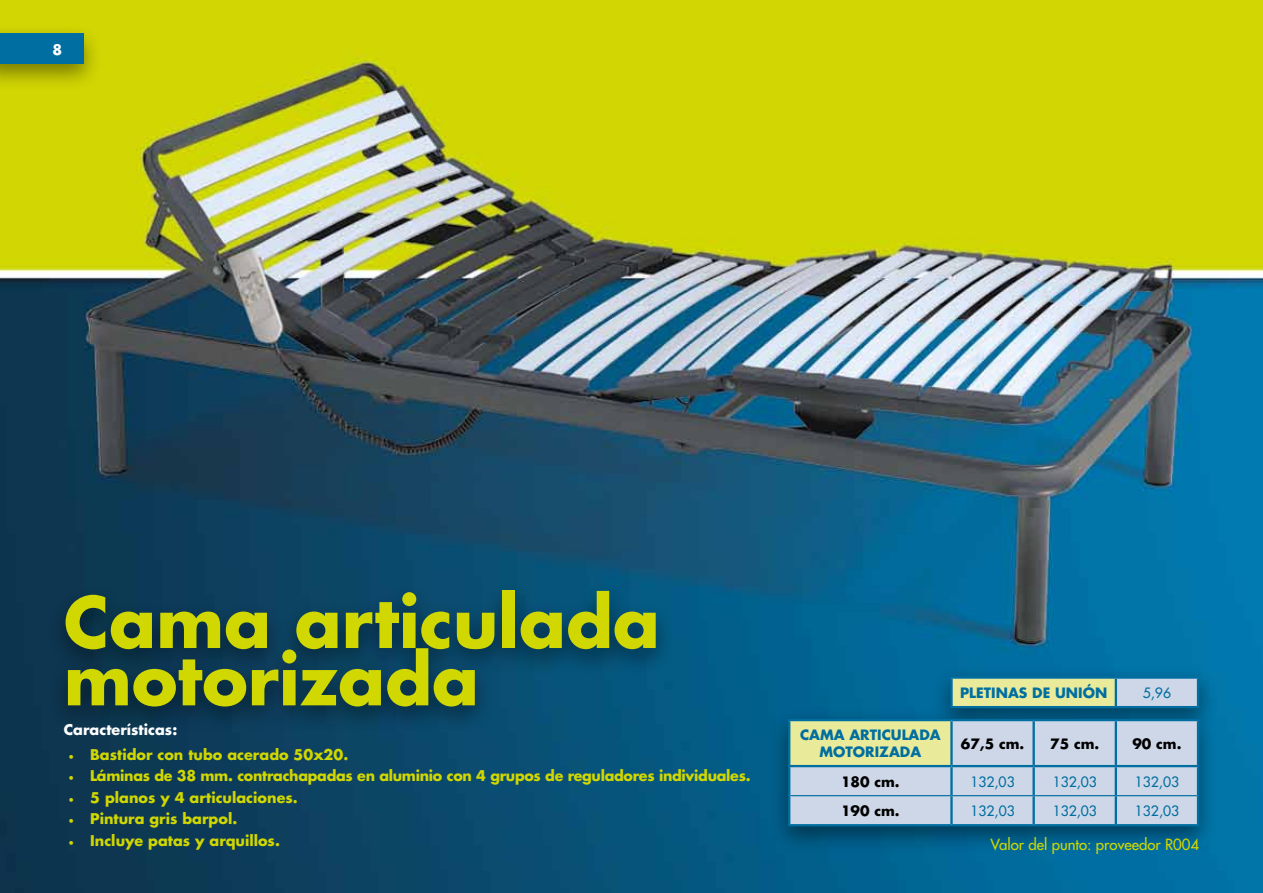
<style>
.page{position:relative;width:1263px;height:893px;background:#fff}
.page>*{position:absolute;margin:0;border:0;box-sizing:border-box;transform-origin:0 0}
.t1{font:700 68.85px/57.3px "Futura Std";color:#d1d700}
.t2{font:500 15px "Futura Std";color:#d1d700}
.t3{font:700 14.4px "Futura Std";color:#d1d700}
.t4{font:700 14.4px "Futura Std";letter-spacing:-.02em;color:#d1d700}
.t5{font:700 14.4px "Futura Std";color:#fff}
.t6{font:700 14.1px "Futura Std";color:#fff}
.t7{font:500 13.95px "Futura Std";color:#006ea0}
.t8{font:700 13.95px/16.6px "Futura Std";color:#006ea0}
.t9{font:700 13.95px "Futura Std";color:#000}
.s1{font-family:"Minion Pro";font-weight:400}
</style>
<div class="page">
<img style="left:0;top:0;width:1263px;height:893px">
<div style="left:47px;top:581px;width:627px;height:152px;background:#000;opacity:.43"></div>
<div style="left:932px;top:666px;width:286px;height:69px;background:#000;opacity:.43"></div>
<div style="left:951px;top:677px;width:165px;height:30px;background:#e9eb9b"></div>
<div style="left:1116px;top:677px;width:82px;height:30px;background:#ced7e7"></div>
<hr style="left:1115px;top:679px;width:2px;height:27px;background:#006ea0">
<hr style="left:1197px;top:679px;width:2px;height:27px;background:#006ea0">
<hr style="left:950px;top:706px;width:166px;height:2px;background:#006ea0">
<hr style="left:1116px;top:706px;width:83px;height:2px;background:#006ea0">
<hr style="left:950px;top:676px;width:166px;height:3px;background:#006ea0">
<hr style="left:950px;top:679px;width:3px;height:27px;background:#006ea0">
<hr style="left:1116px;top:676px;width:83px;height:3px;background:#006ea0">
<div style="left:769px;top:709px;width:449px;height:144px;background:#000;opacity:.43"></div>
<svg style="left:790px;top:721px;width:407px;height:103px;background:#cfd9d8"></svg>
<hr style="left:950px;top:721px;width:3px;height:44px;background:#006ea0">
<hr style="left:1032px;top:721px;width:3px;height:44px;background:#006ea0">
<hr style="left:1115px;top:721px;width:2px;height:44px;background:#006ea0">
<hr style="left:788px;top:765px;width:163px;height:2px;background:#006ea0">
<hr style="left:951px;top:765px;width:83px;height:2px;background:#006ea0">
<hr style="left:950px;top:767px;width:3px;height:28px;background:#006ea0">
<hr style="left:1034px;top:765px;width:82px;height:2px;background:#006ea0">
<hr style="left:1032px;top:767px;width:3px;height:28px;background:#006ea0">
<hr style="left:1116px;top:765px;width:83px;height:2px;background:#006ea0">
<hr style="left:1115px;top:767px;width:2px;height:28px;background:#006ea0">
<hr style="left:950px;top:796px;width:3px;height:28px;background:#006ea0">
<hr style="left:1032px;top:796px;width:3px;height:28px;background:#006ea0">
<hr style="left:1115px;top:796px;width:2px;height:28px;background:#006ea0">
<hr style="left:790px;top:795px;width:161px;height:1px;background:#006ea0">
<hr style="left:951px;top:795px;width:83px;height:1px;background:#006ea0">
<hr style="left:1034px;top:795px;width:82px;height:1px;background:#006ea0">
<hr style="left:1116px;top:795px;width:81px;height:1px;background:#006ea0">
<hr style="left:788px;top:719px;width:163px;height:2px;background:#006ea0">
<hr style="left:788px;top:721px;width:2px;height:44px;background:#006ea0">
<hr style="left:951px;top:719px;width:83px;height:2px;background:#006ea0">
<hr style="left:1034px;top:719px;width:82px;height:2px;background:#006ea0">
<hr style="left:1116px;top:719px;width:83px;height:2px;background:#006ea0">
<hr style="left:1197px;top:721px;width:2px;height:44px;background:#006ea0">
<hr style="left:788px;top:767px;width:2px;height:29px;background:#006ea0">
<hr style="left:1197px;top:767px;width:2px;height:29px;background:#006ea0">
<hr style="left:788px;top:796px;width:2px;height:28px;background:#006ea0">
<hr style="left:1197px;top:796px;width:2px;height:28px;background:#006ea0">
<hr style="left:788px;top:824px;width:163px;height:2px;background:#006ea0">
<hr style="left:951px;top:824px;width:83px;height:2px;background:#006ea0">
<hr style="left:1034px;top:824px;width:82px;height:2px;background:#006ea0">
<hr style="left:1116px;top:824px;width:83px;height:2px;background:#006ea0">
<div style="left:0;top:23px;width:102px;height:68px;background:#000;opacity:.43"></div>
<div style="left:0;top:34px;width:84px;height:30px;background:#006ea0"></div>
<p class="t6" style="left:52px;top:40px;width:11px">8</p>
<h1 class="t1" style="left:64px;top:593px;width:598px">Cama articulada motorizada</h1>
<p class="t5" style="left:64px;top:720px;width:115px">Características:</p>
<p class="t3" style="left:69px;top:745px;width:281px"><span class="s1">•</span> Bastidor con tubo acerado 50x20.</p>
<p class="t4" style="left:69px;top:766px;width:683px"><span class="s1">•</span> Láminas de 38 mm. contrachapadas en aluminio con 4 grupos de reguladores individuales.</p>
<p class="t3" style="left:69px;top:788px;width:231px"><span class="s1">•</span> 5 planos y 4 articulaciones.</p>
<p class="t3" style="left:69px;top:809px;width:170px"><span class="s1">•</span> Pintura gris barpol.</p>
<p class="t3" style="left:69px;top:831px;width:213px"><span class="s1">•</span> Incluye patas y arquillos.</p>
<p class="t8" style="left:960px;top:684px;width:149px">Pletinas de unión</p>
<p class="t7" style="left:1143px;top:684px;width:30px">5,96</p>
<p class="t8" style="left:800px;top:727px;width:86px">Cama articul</p>
<p class="t8" style="left:819px;top:727px;width:123px;text-indent:89px">ada motorizada</p>
<p class="t9" style="left:961px;top:734px;width:65px">67,5 cm.</p>
<p class="t9" style="left:1050px;top:734px;width:51px">75 cm.</p>
<p class="t9" style="left:1132px;top:734px;width:51px">90 cm.</p>
<p class="t9" style="left:841px;top:772px;width:60px">180 cm.</p>
<p class="t7" style="left:970px;top:773px;width:46px">132,03</p>
<p class="t7" style="left:1053px;top:773px;width:46px">132,03</p>
<p class="t7" style="left:1135px;top:773px;width:46px">132,03</p>
<p class="t9" style="left:841px;top:802px;width:60px">190 cm.</p>
<p class="t7" style="left:970px;top:802px;width:46px">132,03</p>
<p class="t7" style="left:1053px;top:802px;width:46px">132,03</p>
<p class="t7" style="left:1135px;top:802px;width:46px">132,03</p>
<p class="t2" style="left:991px;top:835px;width:210px">Valor del punto: proveedor R004</p>
</div>
